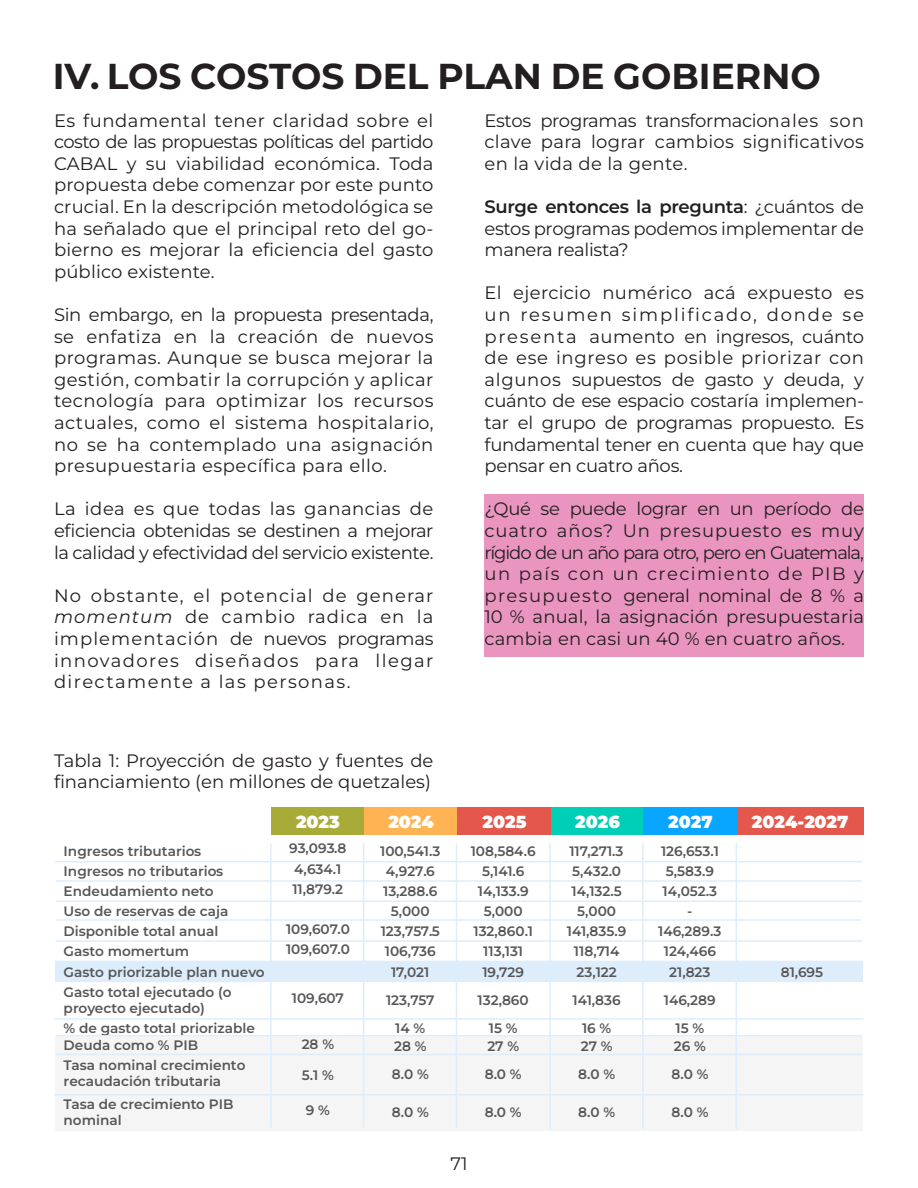
<style>
.page{position:relative;width:918px;height:1188px;background:#fff}
.page>*{position:absolute;margin:0;border:0;box-sizing:border-box;transform-origin:0 0}
.Título_de_capítulo{font:700 36px "Montserrat";color:#231f20}
.t1{font:18px/21.6px "Montserrat";color:#231f20;text-align:justify}
.t2{font:900 17.4px "Montserrat";color:#fff}
.t3{font:600 13.65px/20.1px "Montserrat";color:#575757}
.s1{font-style:italic}
.s2{font-weight:600}
</style>
<div class="page">
<div style="left:485px;top:494px;width:379px;height:162px;background:#ea95c0"></div>
<div style="left:55px;top:1037px;width:808px;height:94px;background:#f5f5f5"></div>
<hr style="left:549px;top:843px;width:2px;height:286px;background:#deedfc">
<hr style="left:642px;top:843px;width:2px;height:286px;background:#deedfc">
<hr style="left:736px;top:843px;width:1px;height:286px;background:#deedfc">
<div style="left:271px;top:808px;width:94px;height:27px;background:#a8ab38"></div>
<div style="left:56px;top:962px;width:807px;height:20px;background:#deedfc"></div>
<div style="left:364px;top:808px;width:94px;height:27px;background:#ffb352"></div>
<div style="left:458px;top:808px;width:93px;height:27px;background:#e3574d"></div>
<div style="left:551px;top:808px;width:93px;height:27px;background:#00cfb8"></div>
<div style="left:644px;top:808px;width:93px;height:27px;background:#08a6ff"></div>
<div style="left:737px;top:808px;width:127px;height:27px;background:#e3574d"></div>
<hr style="left:363px;top:843px;width:1px;height:285px;background:#deedfc">
<hr style="left:55px;top:861px;width:808px;height:1px;background:#deedfc">
<hr style="left:56px;top:880px;width:806px;height:2px;background:#deedfc">
<hr style="left:56px;top:900px;width:806px;height:2px;background:#deedfc">
<hr style="left:56px;top:919px;width:806px;height:2px;background:#deedfc">
<hr style="left:55px;top:940px;width:807px;height:2px;background:#deedfc">
<hr style="left:56px;top:961px;width:806px;height:1px;background:#deedfc">
<hr style="left:56px;top:1054px;width:806px;height:1px;background:#deedfc">
<hr style="left:56px;top:1035px;width:806px;height:2px;background:#deedfc">
<hr style="left:54px;top:1094px;width:810px;height:2px;background:#deedfc">
<hr style="left:54px;top:1018px;width:809px;height:2px;background:#deedfc">
<hr style="left:456px;top:843px;width:1px;height:285px;background:#deedfc">
<hr style="left:270px;top:843px;width:2px;height:284px;background:#deedfc">
<p class="Título_de_capítulo" style="left:53px;top:52px;width:769px">IV. LOS COSTOS DEL PLAN DE GOBIERNO</p>
<p class="t1" style="left:54px;top:109px;width:381px">Es fundamental tener claridad sobre el costo de las propuestas políticas del partido CABAL y su viabilidad económica. Toda propuesta debe comenzar por este punto crucial. En la descripción metodológica se ha señalado que el principal reto del go&shy;bierno es mejorar la eficiencia del gasto público existente.</p>
<p class="t1" style="left:54px;top:303px;width:381px">Sin embargo, en la propuesta presentada, se enfatiza en la creación de nuevos programas. Aunque se busca mejorar la gestión, combatir la corrupción y aplicar tecnología para optimizar los recursos actuales, como el sistema hospitalario, no se ha contemplado una asignación presupuestaria específica para ello.</p>
<p class="t1" style="left:54px;top:498px;width:381px">La idea es que todas las ganancias de eficiencia obtenidas se destinen a mejorar la calidad y efectividad del servicio existente.</p>
<p class="t1" style="left:54px;top:584px;width:381px">No obstante, el potencial de generar <span class="s1">momentum</span> de cambio radica en la implementación de nuevos programas innovadores diseñados para llegar directamente a las personas.</p>
<p class="t1" style="left:54px;top:749px;width:381px">Tabla 1: Proyección de gasto y fuentes de financiamiento (en millones de quetzales)</p>
<p class="t1" style="left:485px;top:109px;width:381px">Estos programas transformacionales son clave para lograr cambios significativos en la vida de la gente.</p>
<p class="t1" style="left:485px;top:195px;width:381px"><span class="s2">Surge entonces la pregunta</span>: ¿cuántos de estos programas podemos implementar de manera realista?</p>
<p class="t1" style="left:485px;top:282px;width:381px">El ejercicio numérico acá expuesto es un resumen simplificado, donde se presenta aumento en ingresos, cuánto de ese ingreso es posible priorizar con algunos supuestos de gasto y deuda, y cuánto de ese espacio costaría implemen&shy;tar el grupo de programas propuesto. Es fundamental tener en cuenta que hay que pensar en cuatro años.</p>
<p class="t1" style="left:485px;top:498px;width:381px">¿Qué se puede lograr en un período de cuatro años? Un presupuesto es muy rígido de un año para otro, pero en Guatemala, un país con un crecimiento de PIB y presupuesto general nominal de 8 % a 10 % anual, la asignación presupuestaria cambia en casi un 40 % en cuatro años.</p>
<p class="t3" style="left:64px;top:841px;width:203px">Ingresos tributarios<br>Ingresos no tributarios<br>Endeudamiento neto<br>Uso de reservas de caja<br>Disponible total anual<br>Gasto momertum<br>Gasto priorizable plan nuevo<br>Gasto total ejecutado (o</p>
<p class="t3" style="left:64px;top:998px;width:193px">proyecto ejecutado)<br>% de gasto total priorizable</p>
<p class="t3" style="left:64px;top:1034px;width:183px">Deuda como % PIB<br>Tasa nominal crecimiento</p>
<p class="t3" style="left:64px;top:1070px;width:171px;line-height:22.6px">recaudación tributaria<br>Tasa de crecimiento PIB</p>
<p class="t3" style="left:64px;top:1110px;width:60px">nominal</p>
<p class="t2" style="left:296px;top:810px;width:45px">2023</p>
<p class="t2" style="left:388px;top:810px;width:47px">2024</p>
<p class="t2" style="left:483px;top:810px;width:45px">2025</p>
<p class="t2" style="left:575px;top:810px;width:46px">2026</p>
<p class="t2" style="left:668px;top:810px;width:46px">2027</p>
<p class="t2" style="left:752px;top:810px;width:98px">2024-2027</p>
<p class="t3" style="left:289px;top:838px;width:59px">93,093.8<br>4,634.1<br>11,879.2</p>
<p class="t3" style="left:286px;top:919px;width:65px">109,607.0<br>109,607.0</p>
<p class="t3" style="left:292px;top:988px;width:54px">109,607</p>
<p class="t3" style="left:302px;top:1034px;width:34px">28 %</p>
<p class="t3" style="left:302px;top:1065px;width:33px">5.1 %</p>
<p class="t3" style="left:306px;top:1100px;width:26px">9 %</p>
<p class="t3" style="left:380px;top:840px;width:62px;text-align:center">100,541.3<br>4,927.6<br>13,288.6<br>5,000<br>123,757.5<br>106,736<br>17,021</p>
<p class="t3" style="left:386px;top:986px;width:50px;line-height:27.6px;text-align:center">123,757<br>14 %</p>
<p class="t3" style="left:392px;top:1031px;width:38px;line-height:28.8px">28 %<br>8.0 %</p>
<p class="t3" style="left:392px;top:1102px;width:38px">8.0 %</p>
<p class="t3" style="left:471px;top:840px;width:67px;text-align:center">108,584.6<br>5,141.6<br>14,133.9<br>5,000<br>132,860.1<br>113,131<br>19,729</p>
<p class="t3" style="left:478px;top:986px;width:53px;line-height:27.6px;text-align:center">132,860<br>15 %</p>
<p class="t3" style="left:485px;top:1031px;width:38px;line-height:28.8px">27 %<br>8.0 %</p>
<p class="t3" style="left:485px;top:1102px;width:38px">8.0 %</p>
<p class="t1" style="left:450px;top:1152px;width:19px">71</p>
<p class="t3" style="left:567px;top:840px;width:61px;text-align:center">117,271.3<br>5,432.0<br>14,132.5<br>5,000<br>141,835.9<br>118,714<br>23,122</p>
<p class="t3" style="left:573px;top:986px;width:50px;line-height:27.6px;text-align:center">141,836<br>16 %</p>
<p class="t3" style="left:578px;top:1031px;width:38px;line-height:28.8px">27 %<br>8.0 %</p>
<p class="t3" style="left:578px;top:1102px;width:38px">8.0 %</p>
<p class="t3" style="left:658px;top:840px;width:65px;text-align:center">126,653.1<br>5,583.9<br>14,052.3<br>-<br>146,289.3<br>124,466<br>21,823</p>
<p class="t3" style="left:664px;top:986px;width:53px;line-height:27.6px;text-align:center">146,289<br>15 %</p>
<p class="t3" style="left:671px;top:1031px;width:38px;line-height:28.8px">26 %<br>8.0 %</p>
<p class="t3" style="left:671px;top:1102px;width:38px">8.0 %</p>
<p class="t3" style="left:781px;top:961px;width:44px">81,695</p>
</div>
